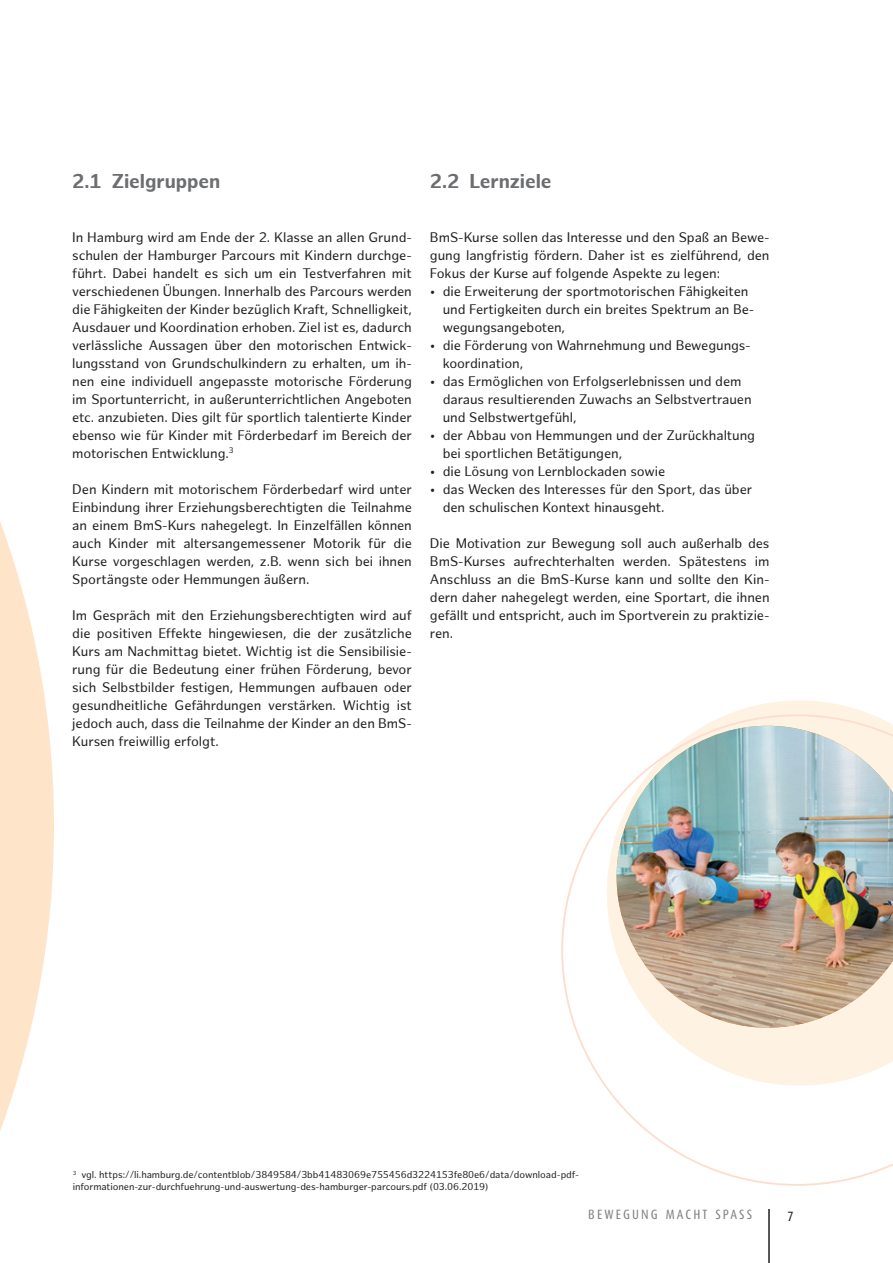
<style>
.page{position:relative;width:893px;height:1263px;background:#fff}
.page>*{position:absolute;margin:0;border:0;box-sizing:border-box;transform-origin:0 0}
.t1{font:700 19.5px "Hamburg Sans";letter-spacing:-.005em;color:#6c6d70}
.t2{font:13.5px/18px "Hamburg Sans";letter-spacing:-.005em;color:#231f20;text-align:justify}
.t3{font:13.5px "Dax Condensed";letter-spacing:.16em;color:#808285}
.t4{font:13.5px "Dax Condensed";color:#231f20}
.t5{font:9.75px/12px "Hamburg Sans";letter-spacing:-.005em;color:#231f20}
</style>
<div class="page">
<hr style="left:768px;top:1209px;width:2px;height:54px;background:#231f20">
<svg style="left:0;top:522px;width:54px;height:609px;fill:#fee5ca"></svg>
<svg style="left:729px;top:700px;width:141px;height:14px;fill:#fef2e3"></svg>
<img style="left:561px;top:714px;width:332px;height:472px">
<h1 class="t1" style="left:72px;top:169px;width:149px">2.1 Zielgruppen</h1>
<p class="t2" style="left:72px;top:228px;width:341px">In Hamburg wird am Ende der 2. Klasse an allen Grund&shy;schulen der Hamburger Parcours mit Kindern durchge&shy;führt. Dabei handelt es sich um ein Testverfahren mit verschiedenen Übungen. Innerhalb des Parcours werden die Fähigkeiten der Kinder bezüglich Kraft, Schnelligkeit, Ausdauer und Koordination erhoben. Ziel ist es, dadurch verlässliche Aussagen über den motorischen Entwick&shy;lungsstand von Grundschulkindern zu erhalten, um ih&shy;nen eine individuell angepasste motorische Förderung im Sportunterricht, in außerunterrichtlichen Angeboten etc. anzubieten. Dies gilt für sportlich talentierte Kinder ebenso wie für Kinder mit Förderbedarf im Bereich der motorischen Entwicklung.<sup>3</sup></p>
<p class="t2" style="left:72px;top:480px;width:341px">Den Kindern mit motorischem Förderbedarf wird unter Einbindung ihrer Erziehungsberechtigten die Teilnahme an einem BmS-Kurs nahegelegt. In Einzelfällen können auch Kinder mit altersangemessener Motorik für die Kurse vorgeschlagen werden, z.B. wenn sich bei ihnen Sportängste oder Hemmungen äußern.</p>
<p class="t2" style="left:72px;top:606px;width:341px">Im Gespräch mit den Erziehungsberechtigten wird auf die positiven Effekte hingewiesen, die der zusätzliche Kurs am Nachmittag bietet. Wichtig ist die Sensibilisie&shy;rung für die Bedeutung einer frühen Förderung, bevor sich Selbstbilder festigen, Hemmungen aufbauen oder gesundheitliche Gefährdungen verstärken. Wichtig ist jedoch auch, dass die Teilnahme der Kinder an den BmS-Kursen freiwillig erfolgt.</p>
<h1 class="t1" style="left:430px;top:169px;width:123px">2.2 Lernziele</h1>
<p class="t2" style="left:430px;top:228px;width:341px">BmS-Kurse sollen das Interesse und den Spaß an Bewe&shy;gung langfristig fördern. Daher ist es zielführend, den Fokus der Kurse auf folgende Aspekte zu legen:</p>
<p class="t2" style="left:443px;top:282px;width:313px;text-align:left;text-indent:-13px">• die Erweiterung der sportmotorischen Fähigkeiten und Fertigkeiten durch ein breites Spektrum an Be&shy;wegungsangeboten,</p>
<p class="t2" style="left:443px;top:336px;width:309px;text-indent:-13px">• die Förderung von Wahrnehmung und Bewegungs&shy;koordination,</p>
<p class="t2" style="left:443px;top:372px;width:310px;text-align:left;text-indent:-13px">• das Ermöglichen von Erfolgserlebnissen und dem daraus resultierenden Zuwachs an Selbstvertrauen und Selbstwertgefühl,</p>
<p class="t2" style="left:443px;top:426px;width:314px;text-indent:-13px">• der Abbau von Hemmungen und der Zurückhaltung bei sportlichen Betätigungen,</p>
<p class="t2" style="left:430px;top:462px;width:237px">• die Lösung von Lernblockaden sowie</p>
<p class="t2" style="left:443px;top:480px;width:311px;text-indent:-13px">• das Wecken des Interesses für den Sport, das über den schulischen Kontext hinausgeht.</p>
<p class="t2" style="left:430px;top:534px;width:341px">Die Motivation zur Bewegung soll auch außerhalb des BmS-Kurses aufrechterhalten werden. Spätestens im Anschluss an die BmS-Kurse kann und sollte den Kin&shy;dern daher nahegelegt werden, eine Sportart, die ihnen gefällt und entspricht, auch im Sportverein zu praktizie&shy;ren.</p>
<p class="t5" style="left:73px;top:1169px;width:508px"><sup>3</sup> vgl. https://li.hamburg.de/contentblob/3849584/3bb41483069e755456d3224153fe80e6/data/download-pdf&shy;informationen-zur-durchfuehrung-und-auswertung-des-hamburger-parcours.pdf (03.06.2019)</p>
<p class="t3" style="left:588px;top:1207px;width:158px">BEWEGUNG MACHT SPASS</p>
<p class="t4" style="left:787px;top:1209px;width:8px">7</p>
</div>
